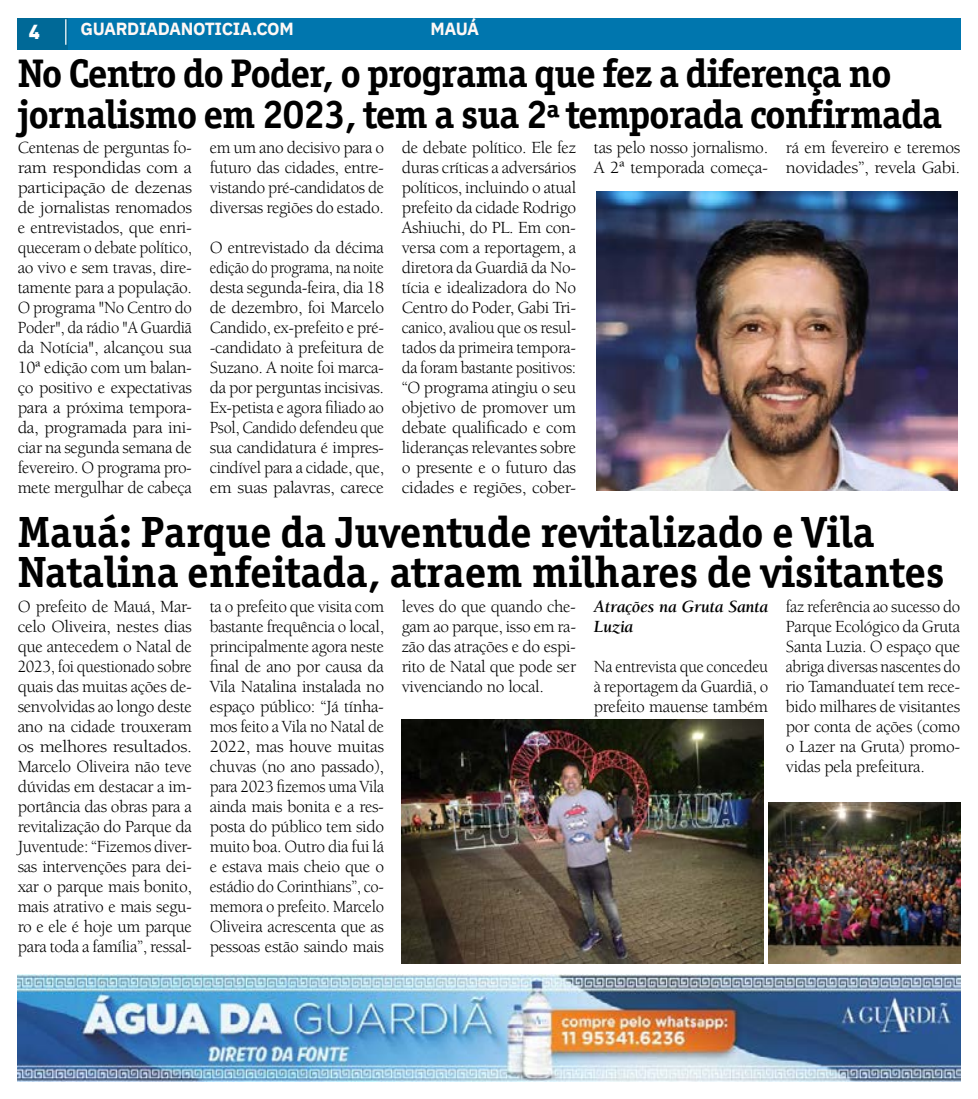
<style>
.page{position:relative;width:978px;height:1099px;background:#fff}
.page>*{position:absolute;margin:0;border:0;box-sizing:border-box;transform-origin:0 0}
.t1{font:700 43.75px/40px "Officina Ser ITC Std";color:#000}
.t2{font:700 40px/41.2px "Officina Ser ITC Std";letter-spacing:-.02em;color:#000}
.t3{font:900 20px "DIN";color:#fff}
.t4{font:17.5px/20px "Berkeley Std";letter-spacing:-.02em;color:#000;text-align:justify}
.t5{font:17.5px/20px "Berkeley Std";letter-spacing:-.02em;color:#000;text-align:justify;scale:.96 1}
.t6{font:italic 700 17.5px/20px "Berkeley Std";letter-spacing:-.02em;color:#000}
.t7{font:700 17.5px "IBM Plex Sans";letter-spacing:-.02em;color:#fff8f5}
.t8{font:900 16px "DIN";letter-spacing:-.02em;color:#fff}
</style>
<div class="page">
<div style="left:18px;top:18px;width:942px;height:32px;background:#006997"></div>
<svg style="left:65px;top:19px;width:1px;height:26px"></svg>
<div style="left:68px;top:18px;width:892px;height:32px;background:#0076ae"></div>
<img style="left:18px;top:974px;width:942px;height:107px">
<img style="left:768px;top:802px;width:192px;height:161px">
<img style="left:402px;top:719px;width:362px;height:244px">
<img style="left:596px;top:191px;width:362px;height:299px">
<p class="t7" style="left:81px;top:15px;width:215px">GUARDIADANOTICIA.COM</p>
<p class="t7" style="left:431px;top:15px;width:50px">MAUÁ</p>
<p class="t3" style="left:29px;top:19px;width:13px">4</p>
<p class="t8" style="left:70px;top:23px;width:182px">GUARDIADANOTICIA.COM</p>
<h2 class="t2" style="left:18px;top:52px;width:926px">No Centro do Poder, o programa que fez a diferença no jornalismo em 2023, tem a sua 2ª temporada confirmada</h2>
<p class="t4" style="left:18px;top:138px;width:176px">Centenas de perguntas fo&shy;ram respondidas com a participação de dezenas de jornalistas renomados e entrevistados, que enri&shy;queceram o debate político, ao vivo e sem travas, dire&shy;tamente para a população.<br>O programa "No Centro do Poder", da rádio "A Guardiã da Notícia", alcançou sua 10ª edição com um balan&shy;ço positivo e expectativas para a próxima tempora&shy;da, programada para ini&shy;ciar na segunda semana de fevereiro. O programa pro&shy;mete mergulhar de cabeça</p>
<p class="t4" style="left:210px;top:138px;width:176px">em um ano decisivo para o futuro das cidades, entre&shy;vistando pré-candidatos de diversas regiões do estado.</p>
<p class="t4" style="left:210px;top:238px;width:176px">O entrevistado da décima edição do programa, na noite desta segunda-feira, dia 18 de dezembro, foi Marcelo Candido, ex-prefeito e pré--candidato à prefeitura de Suzano. A noite foi marca&shy;da por perguntas incisivas.<br>Ex-petista e agora filiado ao Psol, Candido defendeu que sua candidatura é impres&shy;cindível para a cidade, que, em suas palavras, carece</p>
<p class="t4" style="left:402px;top:138px;width:176px">de debate político. Ele fez duras críticas a adversários políticos, incluindo o atual prefeito da cidade Rodrigo Ashiuchi, do PL. Em con&shy;versa com a reportagem, a diretora da Guardiã da No&shy;tícia e idealizadora do No Centro do Poder, Gabi Tri&shy;canico, avaliou que os resul&shy;tados da primeira tempora&shy;da foram bastante positivos: “O programa atingiu o seu objetivo de promover um debate qualificado e com lideranças relevantes sobre o presente e o futuro das cidades e regiões, cober-</p>
<p class="t4" style="left:594px;top:138px;width:176px">tas pelo nosso jornalismo.<br>A 2ª temporada começa-</p>
<p class="t4" style="left:786px;top:138px;width:176px">rá em fevereiro e teremos novidades”, revela Gabi.</p>
<h1 class="t1" style="left:18px;top:512px;width:928px">Mauá: Parque da Juventude revitalizado e Vila<br>Natalina enfeitada, atraem milhares de visitantes</h1>
<p class="t4" style="left:18px;top:596px;width:176px">O prefeito de Mauá, Mar&shy;celo Oliveira, nestes dias que antecedem o Natal de 2023, foi questionado sobre quais das muitas ações de&shy;senvolvidas ao longo deste ano na cidade trouxeram os melhores resultados.<br>Marcelo Oliveira não teve dúvidas em destacar a im&shy;portância das obras para a revitalização do Parque da Juventude: “Fizemos diver&shy;sas intervenções para dei&shy;xar o parque mais bonito, mais atrativo e mais segu&shy;ro e ele é hoje um parque para toda a família”, ressal-</p>
<p class="t4" style="left:210px;top:596px;width:176px">ta o prefeito que visita com bastante frequência o local, principalmente agora neste final de ano por causa da Vila Natalina instalada no espaço público: “Já tínha&shy;mos feito a Vila no Natal de 2022, mas houve muitas chuvas (no ano passado), para 2023 fizemos uma Vila ainda mais bonita e a res&shy;posta do público tem sido muito boa. Outro dia fui lá e estava mais cheio que o estádio do Corinthians”, co&shy;memora o prefeito. Marcelo Oliveira acrescenta que as pessoas estão saindo mais</p>
<p class="t4" style="left:402px;top:596px;width:176px">leves do que quando che&shy;gam ao parque, isso em ra&shy;zão das atrações e do espi&shy;rito de Natal que pode ser vivenciando no local.</p>
<p class="t6" style="left:594px;top:596px;width:176px">Atrações na Gruta Santa<br>Luzia</p>
<p class="t5" style="left:594px;top:656px;width:183px">Na entrevista que concedeu à reportagem da Guardiã, o prefeito mauense também</p>
<p class="t4" style="left:786px;top:596px;width:176px">faz referência ao sucesso do Parque Ecológico da Gruta Santa Luzia. O espaço que abriga diversas nascentes do rio Tamanduateí tem rece&shy;bido milhares de visitantes por conta de ações (como o Lazer na Gruta) promo&shy;vidas pela prefeitura.</p>
</div>
